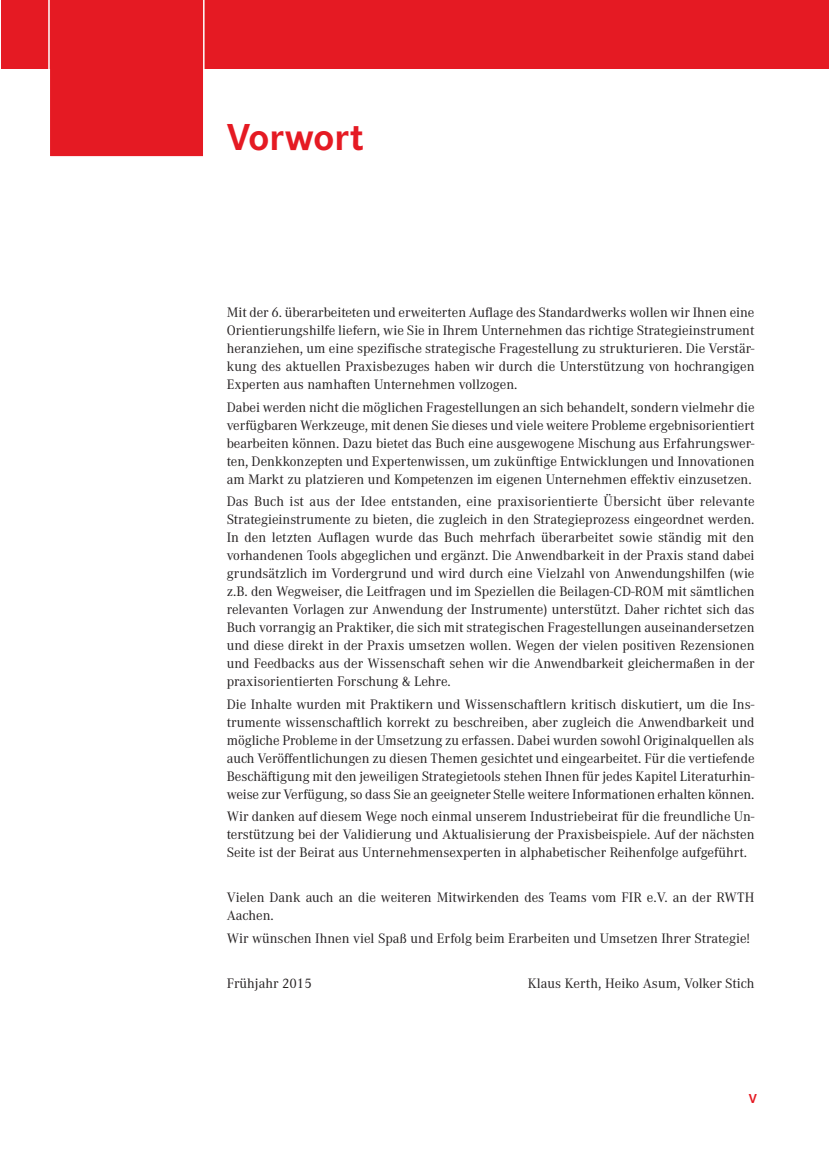
<style>
.page{position:relative;width:829px;height:1149px;background:#fff}
.page>*{position:absolute;margin:0;border:0;box-sizing:border-box;transform-origin:0 0}
.t1{font:700 39px "Corporate S Pro";color:#e51a23}
.t2{font:14.25px/18px "Corporate A Pro";color:#231f20;text-align:justify}
.t3{font:700 13.5px "Corporate S Pro";color:#e51a23}
</style>
<div class="page">
<div style="left:1px;top:0;width:827px;height:69px;background:#e51a23"></div>
<div style="left:48px;top:0;width:157px;height:157px;background:#e51a23"></div>
<h1 class="t1" style="left:226px;top:106px;width:138px">Vorwort</h1>
<p class="t2" style="left:226px;top:303px;width:529px">Mit der 6. überarbeiteten und erweiterten Auflage des Standardwerks wollen wir Ihnen eine Orientierungshilfe liefern, wie Sie in Ihrem Unternehmen das richtige Strategieinstrument heranziehen, um eine spezifische strategische Fragestellung zu strukturieren. Die Verstär&shy;kung des aktuellen Praxisbezuges haben wir durch die Unterstützung von hochrangigen Experten aus namhaften Unternehmen vollzogen.</p>
<p class="t2" style="left:226px;top:397px;width:529px">Dabei werden nicht die möglichen Fragestellungen an sich behandelt, sondern vielmehr die verfügbaren Werkzeuge, mit denen Sie dieses und viele weitere Probleme ergebnisorientiert bearbeiten können. Dazu bietet das Buch eine ausgewogene Mischung aus Erfahrungswer&shy;ten, Denkkonzepten und Expertenwissen, um zukünftige Entwicklungen und Innovationen am Markt zu platzieren und Kompetenzen im eigenen Unternehmen effektiv einzusetzen.</p>
<p class="t2" style="left:226px;top:492px;width:529px">Das Buch ist aus der Idee entstanden, eine praxisorientierte Übersicht über relevante Strategieinstrumente zu bieten, die zugleich in den Strategieprozess eingeordnet werden.<br>In den letzten Auflagen wurde das Buch mehrfach überarbeitet sowie ständig mit den vorhandenen Tools abgeglichen und ergänzt. Die Anwendbarkeit in der Praxis stand dabei grundsätzlich im Vordergrund und wird durch eine Vielzahl von Anwendungshilfen (wie z.B. den Wegweiser, die Leitfragen und im Speziellen die Beilagen-CD-ROM mit sämtlichen relevanten Vorlagen zur Anwendung der Instrumente) unterstützt. Daher richtet sich das Buch vorrangig an Praktiker, die sich mit strategischen Fragestellungen auseinandersetzen und diese direkt in der Praxis umsetzen wollen. Wegen der vielen positiven Rezensionen und Feedbacks aus der Wissenschaft sehen wir die Anwendbarkeit gleichermaßen in der praxisorientierten Forschung &amp; Lehre.</p>
<p class="t2" style="left:226px;top:694px;width:529px">Die Inhalte wurden mit Praktikern und Wissenschaftlern kritisch diskutiert, um die Ins&shy;trumente wissenschaftlich korrekt zu beschreiben, aber zugleich die Anwendbarkeit und mögliche Probleme in der Umsetzung zu erfassen. Dabei wurden sowohl Originalquellen als auch Veröffentlichungen zu diesen Themen gesichtet und eingearbeitet. Für die vertiefende Beschäftigung mit den jeweiligen Strategietools stehen Ihnen für jedes Kapitel Literaturhin&shy;weise zur Verfügung, so dass Sie an geeigneter Stelle weitere Informationen erhalten können.</p>
<p class="t2" style="left:226px;top:807px;width:529px">Wir danken auf diesem Wege noch einmal unserem Industriebeirat für die freundliche Un&shy;terstützung bei der Validierung und Aktualisierung der Praxisbeispiele. Auf der nächsten Seite ist der Beirat aus Unternehmensexperten in alphabetischer Reihenfolge aufgeführt.</p>
<p class="t2" style="left:226px;top:888px;width:529px">Vielen Dank auch an die weiteren Mitwirkenden des Teams vom FIR e.V. an der RWTH<br>Aachen.</p>
<p class="t2" style="left:226px;top:928px;width:524px">Wir wünschen Ihnen viel Spaß und Erfolg beim Erarbeiten und Umsetzen Ihrer Strategie!</p>
<p class="t2" style="left:226px;top:973px;width:87px">Frühjahr 2015</p>
<p class="t2" style="left:527px;top:973px;width:228px">Klaus Kerth, Heiko Asum, Volker Stich</p>
<p class="t3" style="left:748px;top:1087px;width:10px">V</p>
</div>
